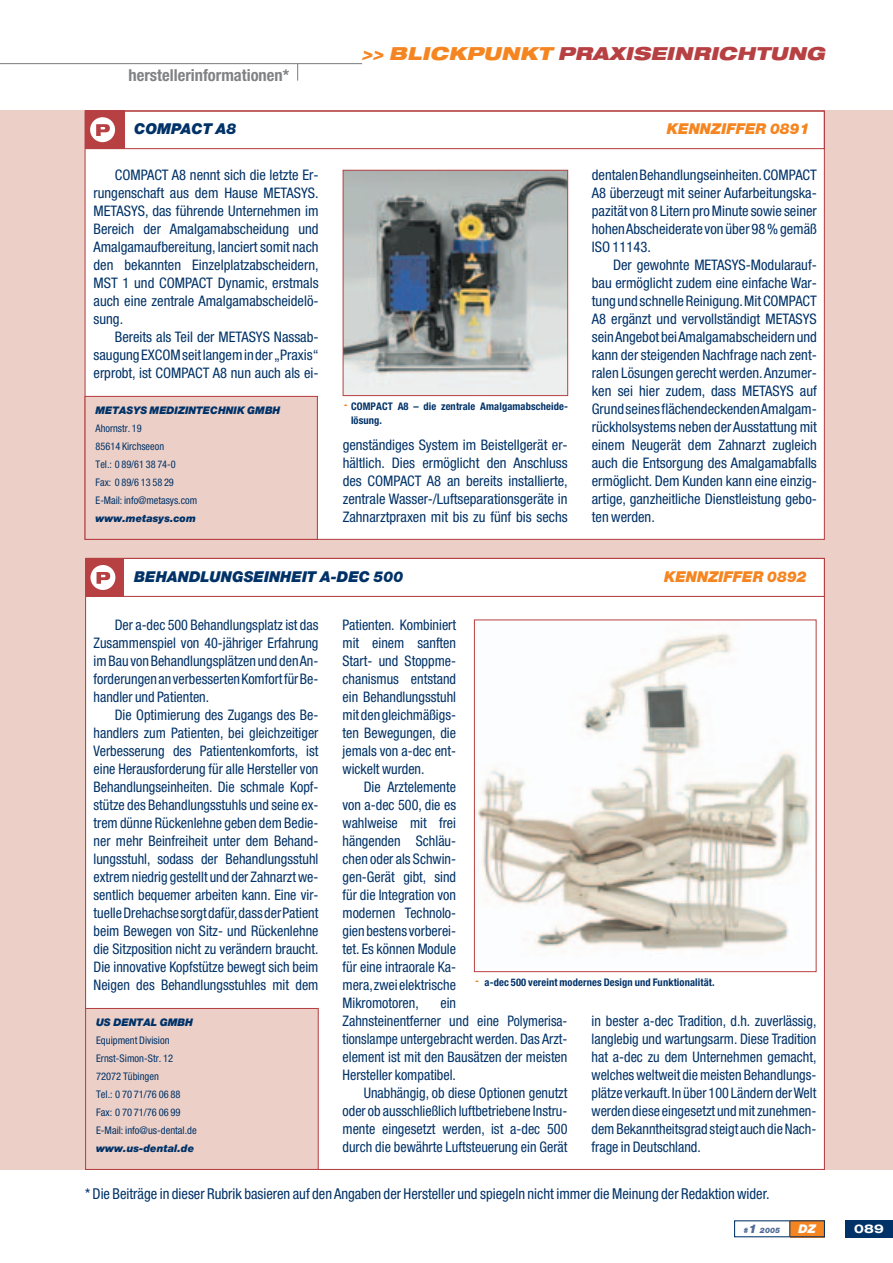
<style>
.page{position:relative;width:893px;height:1263px;background:#fff}
.page>*{position:absolute;margin:0;border:0;box-sizing:border-box;transform-origin:0 0}
.t1{font:italic 900 expanded 18px "Helvetica Neue";letter-spacing:.015em;color:#b74043}
.t2{font:700 condensed 16.5px "Helvetica Neue";color:#808285}
.t3{font:condensed 15px "Helvetica Neue";color:#003268}
.t4{font:italic 900 15px "Helvetica Neue";color:#003268}
.t5{font:italic 900 15px "Helvetica Neue";color:#f58520}
.t6{font:condensed 14.55px/18px "Helvetica Neue";color:#003268;text-align:justify}
.t7{font:700 expanded 12px "Helvetica Neue";color:#fff}
.t8{font:italic 900 12px "Helvetica Neue";color:#fff}
.t9{font:condensed 10.5px/18px "Helvetica Neue";color:#003268}
.t10{font:700 condensed 10.5px/13.5px "Helvetica Neue";letter-spacing:.01em;color:#003268}
.t11{font:italic 900 10.5px "Helvetica Neue";color:#003268}
.t12{font:italic 900 7.5px "Helvetica Neue";color:#516b98}
.s1{color:#f58520}
.s2{font-size:12px}
</style>
<div class="page">
<hr style="left:1px;top:63px;width:361px;height:1px;background:#808285">
<svg style="left:297px;top:64px;width:1px;height:17px"></svg>
<div style="left:790px;top:1220px;width:35px;height:17px;background:#f58520"></div>
<div style="left:845px;top:1220px;width:48px;height:17px;background:#003268"></div>
<svg style="left:789px;top:1221px;width:1px;height:15px"></svg>
<div style="left:1px;top:110px;width:892px;height:1060px;background:#ecd0c8"></div>
<div style="left:85px;top:111px;width:739px;height:428px;background:#fff"></div>
<div style="left:86px;top:111px;width:739px;height:38px;border:1px solid #b74043"></div>
<div style="left:85px;top:396px;width:232px;height:143px;background:#ecd0c8"></div>
<div style="left:85px;top:396px;width:233px;height:144px;border:1px solid #b74043"></div>
<div style="left:85px;top:110px;width:39px;height:39px;background:#b74043"></div>
<svg style="left:90px;top:117px;width:25px;height:25px"></svg>
<img style="left:345px;top:172px;width:221px;height:222px">
<div style="left:343px;top:170px;width:225px;height:226px;border:1px solid #b74043"></div>
<div style="left:86px;top:558px;width:738px;height:611px;background:#fff"></div>
<div style="left:86px;top:558px;width:739px;height:39px;border:1px solid #b74043"></div>
<div style="left:86px;top:1008px;width:232px;height:161px;background:#ecd0c8"></div>
<div style="left:85px;top:1008px;width:234px;height:162px;border:1px solid #b74043"></div>
<div style="left:85px;top:558px;width:39px;height:39px;background:#b74043"></div>
<svg style="left:90px;top:565px;width:25px;height:25px"></svg>
<img style="left:476px;top:633px;width:335px;height:320px">
<div style="left:474px;top:620px;width:342px;height:352px;border:1px solid #b74043"></div>
<p class="t2" style="left:129px;top:69px;width:162px">herstellerinformationen*</p>
<p class="t1" style="left:361px;top:46px;width:469px"><span class="s1">&gt;&gt; BLICKPUNKT</span> PRAXISEINRICHTUNG</p>
<p class="t4" style="left:134px;top:123px;width:104px">COMPACT A8</p>
<p class="t5" style="left:667px;top:123px;width:144px">KENNZIFFER 0891</p>
<p class="t6" style="left:94px;top:167px;width:227px;text-indent:21px">COMPACT A8 nennt sich die letzte Er&shy;rungenschaft aus dem Hause METASYS.<br>METASYS, das führende Unternehmen im Bereich der Amalgamabscheidung und Amalgamaufbereitung, lanciert somit nach den bekannten Einzelplatzabscheidern, MST 1 und COMPACT Dynamic, erstmals auch eine zentrale Amalgamabscheidelö&shy;sung.</p>
<p class="t6" style="left:94px;top:329px;width:227px;text-indent:21px">Bereits als Teil der METASYS Nassab&shy;saugung EXCOM seit langem in der „Praxis“ erprobt, ist COMPACT A8 nun auch als ei-</p>
<p class="t11" style="left:96px;top:406px;width:186px">METASYS MEDIZINTECHNIK GMBH</p>
<p class="t9" style="left:96px;top:420px;width:103px">Ahornstr. 19<br>85614 Kirchseeon<br>Tel.: 0 89/61 38 74-0<br>Fax: 0 89/6 13 58 29<br>E-Mail: info@metasys.com</p>
<p class="t11" style="left:96px;top:514px;width:102px">www.metasys.com</p>
<p class="t10" style="left:351px;top:401px;width:218px">COMPACT A8 – die zentrale Amalgamabscheide&shy;lösung.</p>
<p class="t6" style="left:343px;top:437px;width:227px">genständiges System im Beistellgerät er&shy;hältlich. Dies ermöglicht den Anschluss des COMPACT A8 an bereits installierte, zentrale Wasser-/Luftseparationsgeräte in Zahnarztpraxen mit bis zu fünf bis sechs</p>
<p class="t6" style="left:592px;top:167px;width:227px">dentalen Behandlungseinheiten.COMPACT A8 überzeugt mit seiner Aufarbeitungska&shy;pazität von 8 Litern pro Minute sowie seiner hohen Abscheiderate von über 98 % gemäß ISO 11143.</p>
<p class="t6" style="left:592px;top:257px;width:227px;text-indent:21px">Der gewohnte METASYS-Modularauf&shy;bau ermöglicht zudem eine einfache War&shy;tung und schnelle Reinigung.Mit COMPACT A8 ergänzt und vervollständigt METASYS sein Angebot bei Amalgamabscheidern und kann der steigenden Nachfrage nach zent&shy;ralen Lösungen gerecht werden.Anzumer&shy;ken sei hier zudem, dass METASYS auf Grund seines flächendeckenden Amalgam&shy;rückholsystems neben der Ausstattung mit einem Neugerät dem Zahnarzt zugleich auch die Entsorgung des Amalgamabfalls ermöglicht. Dem Kunden kann eine einzig&shy;artige, ganzheitliche Dienstleistung gebo&shy;ten werden.</p>
<p class="t4" style="left:134px;top:571px;width:271px">BEHANDLUNGSEINHEIT A-DEC 500</p>
<p class="t5" style="left:664px;top:571px;width:144px">KENNZIFFER 0892</p>
<p class="t6" style="left:94px;top:617px;width:226px;text-indent:21px">Der a-dec 500 Behandlungsplatz ist das Zusammenspiel von 40-jähriger Erfahrung im Bau von Behandlungsplätzen und den An&shy;forderungen an verbesserten Komfort für Be&shy;handler und Patienten.</p>
<p class="t6" style="left:94px;top:707px;width:226px;text-indent:21px">Die Optimierung des Zugangs des Be&shy;handlers zum Patienten, bei gleichzeitiger Verbesserung des Patientenkomforts, ist eine Herausforderung für alle Hersteller von Behandlungseinheiten. Die schmale Kopf&shy;stütze des Behandlungsstuhls und seine ex&shy;trem dünne Rückenlehne geben dem Bedie&shy;ner mehr Beinfreiheit unter dem Behand&shy;lungsstuhl, sodass der Behandlungsstuhl extrem niedrig gestellt und der Zahnarzt we&shy;sentlich bequemer arbeiten kann. Eine vir&shy;tuelle Drehachse sorgt dafür,dass der Patient beim Bewegen von Sitz- und Rückenlehne die Sitzposition nicht zu verändern braucht.<br>Die innovative Kopfstütze bewegt sich beim Neigen des Behandlungsstuhles mit dem</p>
<p class="t11" style="left:96px;top:1018px;width:99px">US DENTAL GMBH</p>
<p class="t9" style="left:96px;top:1032px;width:102px">Equipment Division<br>Ernst-Simon-Str. 12<br>72072 Tübingen<br>Tel.: 0 70 71/76 06 88<br>Fax: 0 70 71/76 06 99<br>E-Mail: info@us-dental.de</p>
<p class="t11" style="left:96px;top:1144px;width:100px">www.us-dental.de</p>
<p class="t6" style="left:343px;top:617px;width:115px">Patienten. Kombiniert mit einem sanften Start- und Stoppme&shy;chanismus entstand ein Behandlungsstuhl mit den gleichmäßigs&shy;ten Bewegungen, die jemals von a-dec ent&shy;wickelt wurden.</p>
<p class="t6" style="left:343px;top:779px;width:115px;text-indent:21px">Die Arztelemente von a-dec 500, die es wahlweise mit frei hängenden Schläu&shy;chen oder als Schwin&shy;gen-Gerät gibt, sind für die Integration von modernen Technolo&shy;gien bestens vorberei&shy;tet. Es können Module für eine intraorale Ka&shy;mera,zwei elektrische Mikromotoren,</p>
<p class="t10" style="left:485px;top:977px;width:231px">a-dec 500 vereint modernes Design und Funktionalität.</p>
<p class="t6" style="left:343px;top:995px;width:226px;text-align:left;text-indent:98px">ein<br>Zahnsteinentferner und eine Polymerisa&shy;tionslampe untergebracht werden. Das Arzt&shy;element ist mit den Bausätzen der meisten<br>Hersteller kompatibel.</p>
<p class="t6" style="left:343px;top:1085px;width:226px;text-indent:21px">Unabhängig, ob diese Optionen genutzt oder ob ausschließlich luftbetriebene Instru&shy;mente eingesetzt werden, ist a-dec 500 durch die bewährte Luftsteuerung ein Gerät</p>
<p class="t6" style="left:591px;top:1013px;width:226px">in bester a-dec Tradition, d.h. zuverlässig, langlebig und wartungsarm. Diese Tradition hat a-dec zu dem Unternehmen gemacht, welches weltweit die meisten Behandlungs&shy;plätze verkauft.In über 100 Ländern der Welt werden diese eingesetzt und mit zunehmen&shy;dem Bekanntheitsgrad steigt auch die Nach&shy;frage in Deutschland.</p>
<p class="t3" style="left:85px;top:1188px;width:686px">* Die Beiträge in dieser Rubrik basieren auf den Angaben der Hersteller und spiegeln nicht immer die Meinung der Redaktion wider.</p>
<p class="t12" style="left:744px;top:1227px;width:38px">#<span class="s2">1</span> 2005</p>
<p class="t8" style="left:798px;top:1224px;width:19px">DZ</p>
<p class="t7" style="left:854px;top:1224px;width:31px">089</p>
</div>
